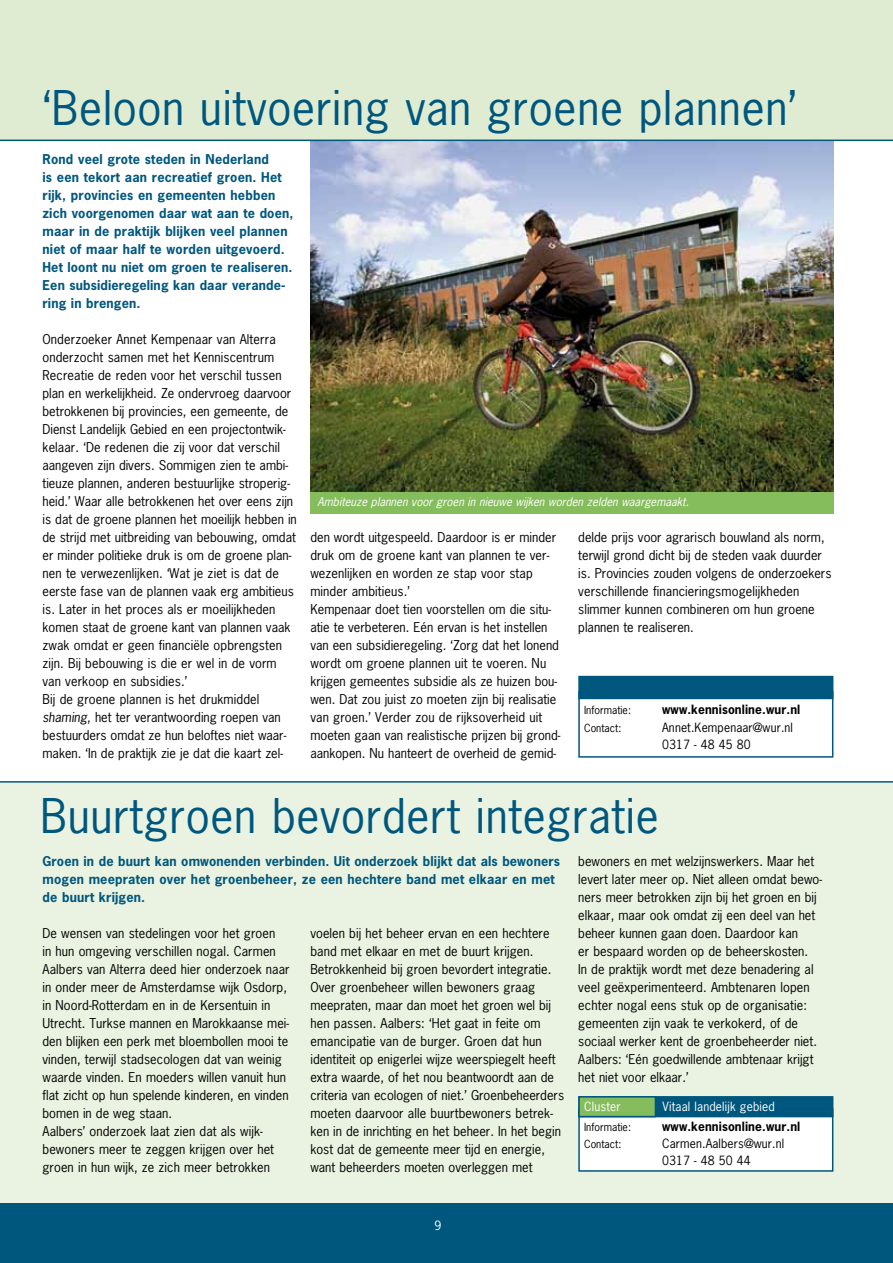
<style>
.page{position:relative;width:893px;height:1263px;background:#fff}
.page>*{position:absolute;margin:0;border:0;box-sizing:border-box;transform-origin:0 0}
.t1{font:45px "News Gothic Std";letter-spacing:.015em;color:#00577e}
.t2{font:12.75px/18px "News Gothic Std";color:#000}
.t3{font:700 12.75px/18px "News Gothic Std";letter-spacing:.015em;color:#00577e}
.t4{font:12px/16.8px "News Gothic Std";letter-spacing:.01em;color:#000}
.t5{font:700 12px "News Gothic Std";letter-spacing:.01em;color:#000}
.t6{font:12px "News Gothic Std";letter-spacing:.015em;color:#fff}
.t7{font:italic 11.25px "News Gothic Std";color:#fff}
.t8{font:10.5px "News Gothic Std";color:#000}
.s1{font-style:italic}
</style>
<div class="page">
<img style="left:310px;top:141px;width:523px;height:351px">
<div style="left:0;top:782px;width:893px;height:426px;background:#eaf3e1"></div>
<div style="left:0;top:0;width:893px;height:140px;background:#dfecd2"></div>
<div style="left:0;top:1203px;width:893px;height:60px;background:#00577e"></div>
<hr style="left:0;top:140px;width:893px;height:1px;background:#00577e">
<div style="left:578px;top:1108px;width:255px;height:64px;background:#fff;border:2px solid #00577e"></div>
<div style="left:578px;top:1096px;width:255px;height:21px;background:#00577e;border:2px solid #00577e"></div>
<div style="left:578px;top:1096px;width:78px;height:21px;background:#86bd5c;border:2px solid #00577e"></div>
<div style="left:578px;top:691px;width:255px;height:67px;background:#fff;border:2px solid #00577e"></div>
<div style="left:578px;top:676px;width:255px;height:23px;background:#00577e"></div>
<hr style="left:0;top:781px;width:893px;height:2px;background:#00577e">
<div style="left:310px;top:492px;width:523px;height:21px;background:#86bd5c"></div>
<h1 class="t1" style="left:43px;top:79px;width:756px">‘Beloon uitvoering van groene plannen’</h1>
<p class="t3" style="left:43px;top:150px;width:252px">Rond veel grote steden in Nederland<br>is een tekort aan recreatief groen. Het rijk, provincies en gemeenten hebben zich voorgenomen daar wat aan te doen, maar in de praktijk blijken veel plannen niet of maar half te worden uitgevoerd.<br>Het loont nu niet om groen te realiseren.<br>Een subsidieregeling kan daar verande&shy;ring in brengen.</p>
<p class="t2" style="left:43px;top:330px;width:256px">Onderzoeker Annet Kempenaar van Alterra onderzocht samen met het Kenniscentrum Recreatie de reden voor het verschil tussen plan en werkelijkheid. Ze ondervroeg daarvoor betrokkenen bij provincies, een gemeente, de Dienst Landelijk Gebied en een projectontwik&shy;kelaar. ‘De redenen die zij voor dat verschil aangeven zijn divers. Sommigen zien te ambi&shy;tieuze plannen, anderen bestuurlijke stroperig&shy;heid.’ Waar alle betrokkenen het over eens zijn is dat de groene plannen het moeilijk hebben in de strijd met uitbreiding van bebouwing, omdat er minder politieke druk is om de groene plan&shy;nen te verwezenlijken. ‘Wat je ziet is dat de eerste fase van de plannen vaak erg ambitieus is. Later in het proces als er moeilijkheden komen staat de groene kant van plannen vaak zwak omdat er geen financiële opbrengsten zijn. Bij bebouwing is die er wel in de vorm van verkoop en subsidies.’<br>Bij de groene plannen is het drukmiddel <span class="s1">shaming</span>, het ter verantwoording roepen van bestuurders omdat ze hun beloftes niet waar&shy;maken. ‘In de praktijk zie je dat die kaart zel-</p>
<p class="t7" style="left:318px;top:495px;width:376px">Ambiteuze plannen voorgroen in nieuwe wijken worden zelden waargemaakt.</p>
<p class="t2" style="left:310px;top:528px;width:252px">den wordt uitgespeeld. Daardoor is er minder druk om de groene kant van plannen te ver&shy;wezenlijken en worden ze stap voor stap minder ambitieus.’<br>Kempenaar doet tien voorstellen om die situ&shy;atie te verbeteren. Eén ervan is het instellen van een subsidieregeling. ‘Zorg dat het lonend wordt om groene plannen uit te voeren. Nu krijgen gemeentes subsidie als ze huizen bou&shy;wen. Dat zou juist zo moeten zijn bij realisatie van groen.’ Verder zou de rijksoverheid uit moeten gaan van realistische prijzen bij grond&shy;aankopen. Nu hanteert de overheid de gemid-</p>
<p class="t2" style="left:578px;top:528px;width:255px">delde prijs voor agrarisch bouwland als norm, terwijl grond dicht bij de steden vaak duurder is. Provincies zouden volgens de onderzoekers verschillende financieringsmogelijkheden slimmer kunnen combineren om hun groene plannen te realiseren.</p>
<p class="t8" style="left:584px;top:703px;width:48px">Informatie:</p>
<p class="t5" style="left:662px;top:701px;width:140px">www.kennisonline.wur.nl</p>
<p class="t8" style="left:584px;top:721px;width:39px">Contact:</p>
<p class="t4" style="left:662px;top:718px;width:132px;line-height:17.5px">Annet.Kempenaar@wur.nl<br>0317 - 48 45 80</p>
<h1 class="t1" style="left:40px;top:787px;width:620px">Buurtgroen bevordert integratie</h1>
<p class="t3" style="left:43px;top:852px;width:519px">Groen in de buurt kan omwonenden verbinden. Uit onderzoek blijkt dat als bewoners mogen meepraten over het groenbeheer, ze een hechtere band met elkaar en met de buurt krijgen.</p>
<p class="t2" style="left:310px;top:924px;width:255px">voelen bij het beheer ervan en een hechtere band met elkaar en met de buurt krijgen.<br>Betrokkenheid bij groen bevordert integratie.<br>Over groenbeheer willen bewoners graag meepraten, maar dan moet het groen wel bij hen passen. Aalbers: ‘Het gaat in feite om emancipatie van de burger. Groen dat hun identiteit op enigerlei wijze weerspiegelt heeft extra waarde, of het nou beantwoordt aan de criteria van ecologen of niet.’ Groenbeheerders moeten daarvoor alle buurtbewoners betrek&shy;ken in de inrichting en het beheer. In het begin kost dat de gemeente meer tijd en energie, want beheerders moeten overleggen met</p>
<p class="t2" style="left:43px;top:924px;width:249px">De wensen van stedelingen voor het groen<br>in hun omgeving verschillen nogal. Carmen Aalbers van Alterra deed hier onderzoek naar in onder meer de Amsterdamse wijk Osdorp, in Noord-Rotterdam en in de Kersentuin in Utrecht. Turkse mannen en Marokkaanse mei&shy;den blijken een perk met bloembollen mooi te vinden, terwijl stadsecologen dat van weinig waarde vinden. En moeders willen vanuit hun flat zicht op hun spelende kinderen, en vinden bomen in de weg staan.<br>Aalbers’ onderzoek laat zien dat als wijk&shy;bewoners meer te zeggen krijgen over het groen in hun wijk, ze zich meer betrokken</p>
<p class="t2" style="left:578px;top:852px;width:245px">bewoners en met welzijnswerkers. Maar het levert later meer op. Niet alleen omdat bewo&shy;ners meer betrokken zijn bij het groen en bij elkaar, maar ook omdat zij een deel van het beheer kunnen gaan doen. Daardoor kan<br>er bespaard worden op de beheerskosten.<br>In de praktijk wordt met deze benadering al veel geëxperimenteerd. Ambtenaren lopen echter nogal eens stuk op de organisatie: gemeenten zijn vaak te verkokerd, of de sociaal werker kent de groenbeheerder niet.<br>Aalbers: ‘Eén goedwillende ambtenaar krijgt het niet voor elkaar.’</p>
<p class="t6" style="left:584px;top:1099px;width:38px">Cluster</p>
<p class="t6" style="left:663px;top:1099px;width:114px">Vitaal landelijk gebied</p>
<p class="t8" style="left:584px;top:1120px;width:48px">Informatie:</p>
<p class="t5" style="left:662px;top:1118px;width:140px">www.kennisonline.wur.nl</p>
<p class="t8" style="left:584px;top:1137px;width:39px">Contact:</p>
<p class="t4" style="left:662px;top:1135px;width:124px">Carmen.Aalbers@wur.nl<br>0317 - 48 50 44</p>
<p class="t6" style="left:434px;top:1217px;width:8px">9</p>
</div>
